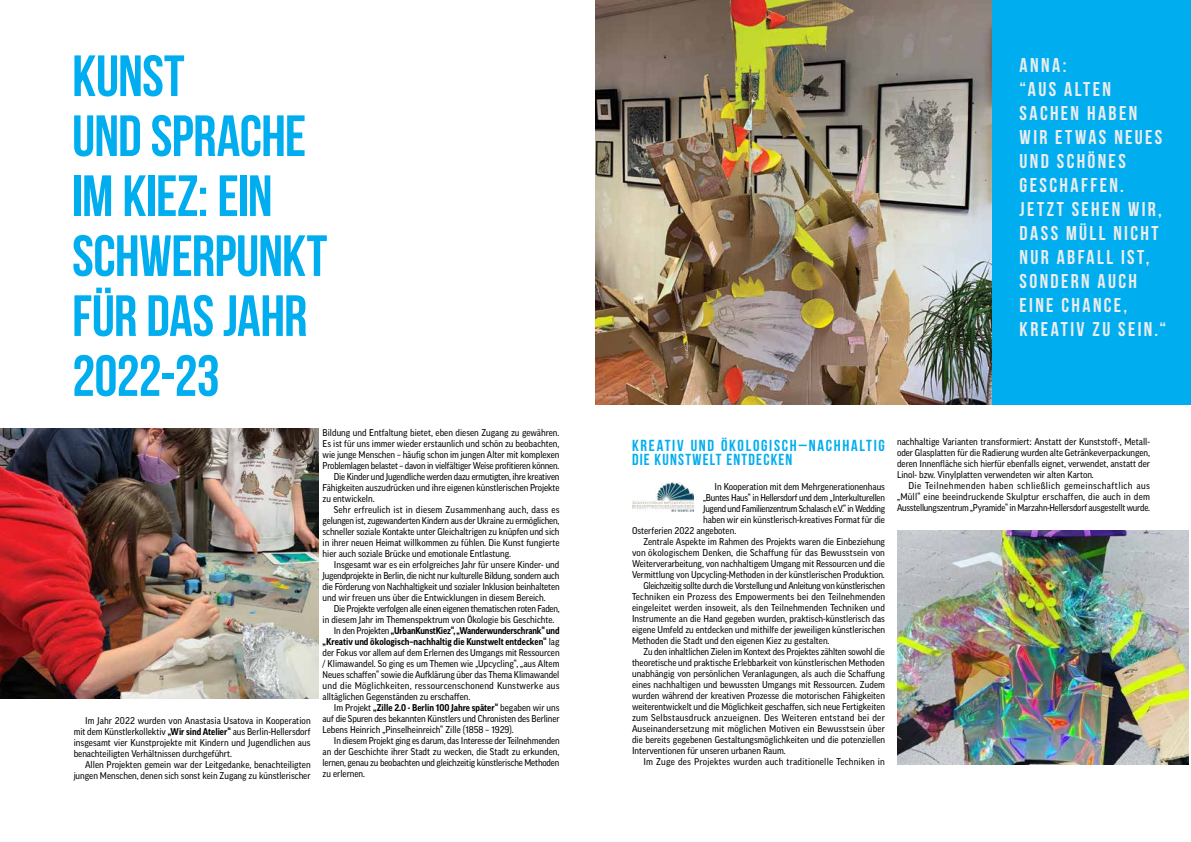
<style>
.page{position:relative;width:1191px;height:842px;background:#fff}
.page>*{position:absolute;margin:0;border:0;box-sizing:border-box;transform-origin:0 0}
.t1{font:700 58px/60px "Bebas Neue";letter-spacing:-.01em;color:#00aeef}
.t2{font:700 20px/24px "Bebas Neue";letter-spacing:.115em;color:#ecedef}
.t3{font:700 16px/14px "Bebas Neue";letter-spacing:.1em;color:#00aeef}
.t4{font:9.5px/11px "Good Pro News";color:#000;text-align:justify;scale:.95 1}
.t5{font:9.5px/11px "Good Pro News";color:#000;scale:.94 1}
.t6{font:9.5px/11px "Good Pro News";color:#000;text-align:justify;scale:.96 1}
.t7{font:9.5px "Good Pro News";letter-spacing:-.02em;color:#000;scale:.94 1}
.t8{font:9.5px/11px "Good Pro News";color:#000;text-align:justify}
.t9{font:9.5px "Good Pro News";letter-spacing:-.03em;color:#000;scale:.93 1}
.t10{font:700 9.5px/11px "Good Pro";color:#000;text-align:right;scale:.94 1}
.t11{font:9.5px "Good Pro News";letter-spacing:-.025em;color:#000;scale:.93 1}
.t12{font:9.5px "Good Pro News";letter-spacing:.02em;color:#000;scale:.96 1}
.t13{font:700 9.5px "Good Pro";color:#000;scale:.95 1}
.t14{font:9.5px "Good Pro News";letter-spacing:.03em;color:#000}
.t15{font:9.5px "Good Pro News";letter-spacing:.02em;color:#000}
.s1{font-family:"Good Pro";font-weight:700}
.s2{font-family:"Good Pro News";font-weight:400}
</style>
<div class="page">
<img style="left:595px;top:0;width:397px;height:404px">
<img style="left:0;top:428px;width:319px;height:270px">
<div style="left:992px;top:0;width:199px;height:404px;background:#00aeef"></div>
<img style="left:897px;top:530px;width:291px;height:234px">
<img style="left:632px;top:482px;width:61px;height:29px">
<h1 class="t1" style="left:72px;top:45px;width:257px">KUNST<br>UND SPRACHE<br>IM KIEZ: EIN<br>SCHWERPUNKT<br>FÜR DAS JAHR<br>2022-23</h1>
<p class="t6" style="left:74px;top:715px;width:248px;text-indent:11px">Im Jahr 2022 wurden von Anastasia Usatova in Kooperation mit dem Künstlerkollektiv <span class="s1">„Wir sind Atelier“</span> aus Berlin-Hellersdorf insgesamt vier Kunstprojekte mit Kindern und Jugendlichen aus benachteiligten Verhältnissen durchgeführt.</p>
<p class="t4" style="left:74px;top:759px;width:251px;text-align:right">Allen Projekten gemein war der Leitgedanke, benachteiligten jungen Menschen, denen sich sonst kein Zugang zu künstlerischer</p>
<p class="t4" style="left:322px;top:427px;width:251px">Bildung und Entfaltung bietet, eben diesen Zugang zu gewähren.</p>
<p class="t4" style="left:322px;top:438px;width:251px">Es ist für uns immer wieder erstaunlich und schön zu beobachten,</p>
<p class="t4" style="left:322px;top:449px;width:251px">wie junge Menschen – häufig schon im jungen Alter mit komplexen</p>
<p class="t7" style="left:322px;top:460px;width:253px">Problemlagen belastet – davon in vielfältiger Weise profitieren können.</p>
<p class="t7" style="left:334px;top:471px;width:241px">Die Kinder und Jugendliche werden dazu ermutigten, ihre kreativen</p>
<p class="t5" style="left:322px;top:482px;width:253px">Fähigkeiten auszudrücken und ihre eigenen künstlerischen Projekte</p>
<p class="t4" style="left:322px;top:493px;width:56px">zu entwickeln.</p>
<p class="t12" style="left:334px;top:504px;width:236px">Sehr erfreulich ist in diesem Zusammenhang auch, dass es</p>
<p class="t7" style="left:322px;top:515px;width:253px">gelungen ist, zugewanderten Kindern aus der Ukraine zu ermöglichen,</p>
<p class="t4" style="left:322px;top:526px;width:251px">schneller soziale Kontakte unter Gleichaltrigen zu knüpfen und sich</p>
<p class="t4" style="left:322px;top:537px;width:251px">in ihrer neuen Heimat willkommen zu fühlen. Die Kunst fungierte</p>
<p class="t4" style="left:322px;top:548px;width:200px">hier auch soziale Brücke und emotionale Entlastung.</p>
<p class="t4" style="left:334px;top:559px;width:239px">Insgesamt war es ein erfolgreiches Jahr für unsere Kinder- und</p>
<p class="t7" style="left:322px;top:570px;width:253px">Jugendprojekte in Berlin, die nicht nur kulturelle Bildung, sondern auch</p>
<p class="t5" style="left:322px;top:581px;width:254px">die Förderung von Nachhaltigkeit und sozialer Inklusion beinhalteten</p>
<p class="t4" style="left:322px;top:592px;width:236px">und wir freuen uns über die Entwicklungen in diesem Bereich.</p>
<p class="t11" style="left:334px;top:603px;width:244px">Die Projekte verfolgen alle einen eigenen thematischen roten Faden,</p>
<p class="t4" style="left:322px;top:614px;width:246px">in diesem Jahr im Themenspektrum von Ökologie bis Geschichte.</p>
<p class="t10" style="left:322px;top:625px;width:254px"><span class="s2">In den Projekten</span> „UrbanKunstKiez“, „Wanderwunderschrank“ und „Kreativ und ökologisch–nachhaltig die Kunstwelt entdecken“ <span class="s2">lag</span></p>
<p class="t4" style="left:322px;top:647px;width:251px">der Fokus vor allem auf dem Erlernen des Umgangs mit Ressourcen / Klimawandel. So ging es um Themen wie „Upcycling“, „aus Altem Neues schaffen“ sowie die Aufklärung über das Thema Klimawandel und die Möglichkeiten, ressourcenschonend Kunstwerke aus alltäglichen Gegenständen zu erschaffen.</p>
<p class="t13" style="left:334px;top:702px;width:239px"><span class="s2">Im Projekt</span> „Zille 2.0 - Berlin 100 Jahre später“ <span class="s2">begaben wir uns</span></p>
<p class="t5" style="left:322px;top:713px;width:253px">auf die Spuren des bekannten Künstlers und Chronisten des Berliner<br>Lebens Heinrich „Pinselheinreich“ Zille (1858 – 1929).</p>
<p class="t5" style="left:322px;top:735px;width:254px;text-align:justify;text-indent:11px">In diesem Projekt ging es darum, das Interesse der Teilnehmenden an der Geschichte ihrer Stadt zu wecken, die Stadt zu erkunden, lernen, genau zu beobachten und gleichzeitig künstlerische Methoden zu erlernen.</p>
<h2 class="t2" style="left:1019px;top:53px;width:148px">ANNA:<br>“AUS ALTEN<br>SACHEN HABEN<br>WIR ETWAS NEUES<br>UND SCHÖNES<br>GESCHAFFEN.<br>JETZT SEHEN WIR,<br>DASS MÜLL NICHT<br>NUR ABFALL IST,<br>SONDERN AUCH<br>EINE CHANCE,<br>KREATIV ZU SEIN.“</h2>
<h3 class="t3" style="left:632px;top:439px;width:254px">KREATIV UND ÖKOLOGISCH–NACHHALTIG<br>DIE KUNSTWELT ENTDECKEN</h3>
<p class="t4" style="left:714px;top:481px;width:181px">In Kooperation mit dem Mehrgenerationenhaus</p>
<p class="t11" style="left:703px;top:492px;width:197px">„Buntes Haus“ in Hellersdorf und dem „Interkulturellen</p>
<p class="t9" style="left:703px;top:503px;width:197px">Jugend und Familienzentrum Schalasch e.V.“ in Wedding</p>
<p class="t4" style="left:703px;top:514px;width:193px">haben wir ein künstlerisch-kreatives Format für die</p>
<p class="t4" style="left:632px;top:525px;width:111px">Osterferien 2022 angeboten.</p>
<p class="t4" style="left:643px;top:536px;width:256px">Zentrale Aspekte im Rahmen des Projekts waren die Einbeziehung</p>
<p class="t6" style="left:632px;top:547px;width:265px">von ökologischem Denken, die Schaffung für das Bewusstsein von</p>
<p class="t4" style="left:632px;top:558px;width:268px">Weiterverarbeitung, von nachhaltigem Umgang mit Ressourcen und die</p>
<p class="t4" style="left:632px;top:569px;width:268px">Vermittlung von Upcycling-Methoden in der künstlerischen Produktion.</p>
<p class="t9" style="left:643px;top:580px;width:261px">Gleichzeitig sollte durch die Vorstellung und Anleitung von künstlerischen</p>
<p class="t12" style="left:632px;top:591px;width:265px">Techniken ein Prozess des Empowerments bei den Teilnehmenden</p>
<p class="t6" style="left:632px;top:602px;width:265px">eingeleitet werden insoweit, als den Teilnehmenden Techniken und</p>
<p class="t4" style="left:632px;top:613px;width:268px">Instrumente an die Hand gegeben wurden, praktisch-künstlerisch das</p>
<p class="t4" style="left:632px;top:624px;width:268px">eigene Umfeld zu entdecken und mithilfe der jeweiligen künstlerischen</p>
<p class="t4" style="left:632px;top:635px;width:209px">Methoden die Stadt und den eigenen Kiez zu gestalten.</p>
<p class="t5" style="left:643px;top:646px;width:258px">Zu den inhaltlichen Zielen im Kontext des Projektes zählten sowohl die</p>
<p class="t4" style="left:632px;top:657px;width:268px">theoretische und praktische Erlebbarkeit von künstlerischen Methoden</p>
<p class="t4" style="left:632px;top:668px;width:268px">unabhängig von persönlichen Veranlagungen, als auch die Schaffung</p>
<p class="t4" style="left:632px;top:679px;width:268px">eines nachhaltigen und bewussten Umgangs mit Ressourcen. Zudem</p>
<p class="t4" style="left:632px;top:690px;width:268px">wurden während der kreativen Prozesse die motorischen Fähigkeiten</p>
<p class="t4" style="left:632px;top:701px;width:268px">weiterentwickelt und die Möglichkeit geschaffen, sich neue Fertigkeiten</p>
<p class="t14" style="left:632px;top:712px;width:254px">zum Selbstausdruck anzueignen. Des Weiteren entstand bei der</p>
<p class="t6" style="left:632px;top:723px;width:265px">Auseinandersetzung mit möglichen Motiven ein Bewusstsein über</p>
<p class="t4" style="left:632px;top:734px;width:268px">die bereits gegebenen Gestaltungsmöglichkeiten und die potenziellen</p>
<p class="t4" style="left:632px;top:745px;width:163px">Interventionen für unseren urbanen Raum.</p>
<p class="t15" style="left:643px;top:756px;width:243px">Im Zuge des Projektes wurden auch traditionelle Techniken in</p>
<p class="t4" style="left:897px;top:436px;width:268px">nachhaltige Varianten transformiert: Anstatt der Kunststoff-, Metall&shy;oder Glasplatten für die Radierung wurden alte Getränkeverpackungen, deren Innenfläche sich hierfür ebenfalls eignet, verwendet, anstatt der Linol- bzw. Vinylplatten verwendeten wir alten Karton.</p>
<p class="t8" style="left:897px;top:480px;width:255px;text-indent:11px">Die Teilnehmenden haben schließlich gemeinschaftlich aus „Müll“ eine beeindruckende Skulptur erschaffen, die auch in dem Ausstellungszentrum „Pyramide“ in Marzahn-Hellersdorf ausgestellt wurde.</p>
</div>
